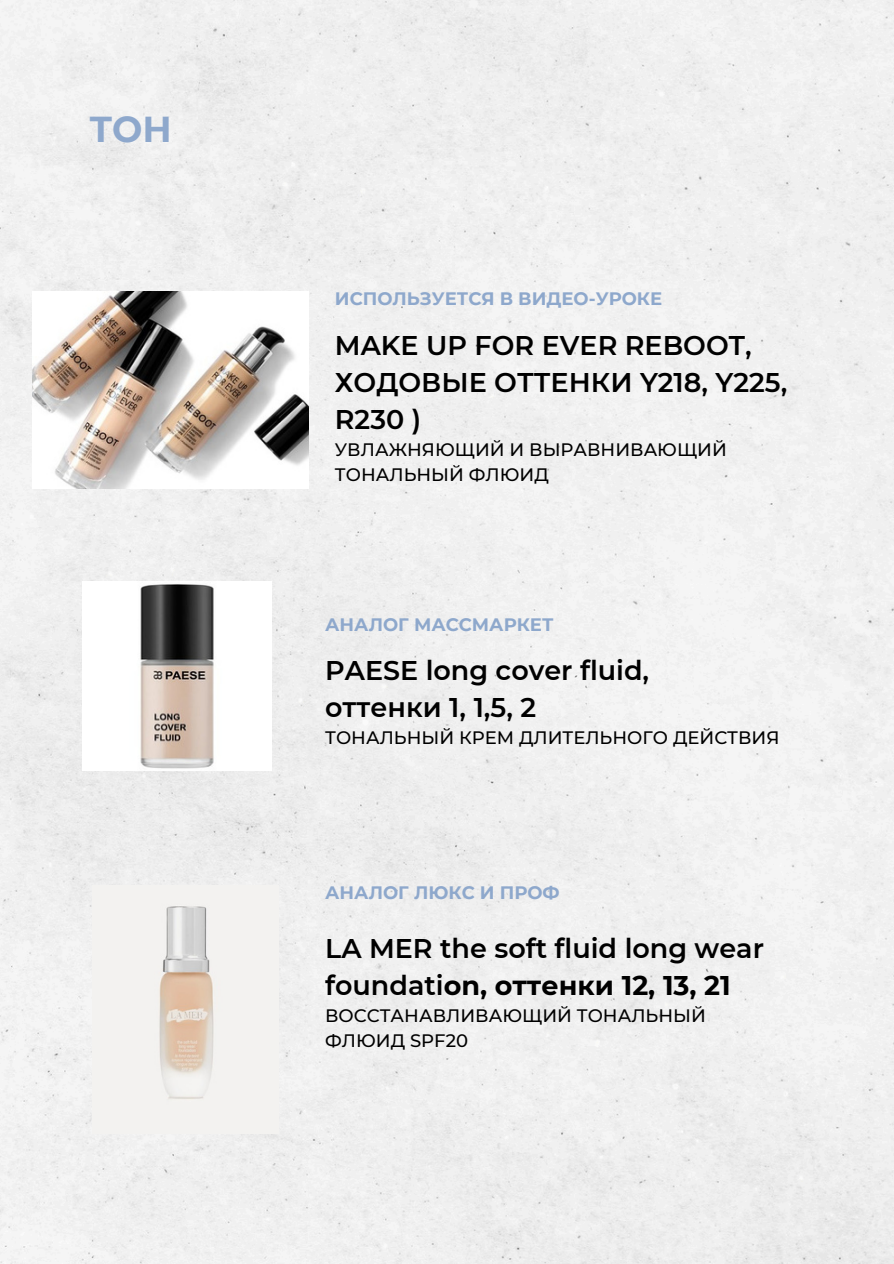
<style>
.page{position:relative;width:894px;height:1264px;background:#fff}
.page>*{position:absolute;margin:0;border:0;box-sizing:border-box;transform-origin:0 0}
.t1{font:700 36px "Montserrat";color:#8ea8cc}
.t2{font:600 27px/37.2px "Montserrat";color:#000}
.t3{font:500 18px/24.8px "Montserrat";color:#000}
.t4{font:700 18px "Montserrat";color:#8ea8cc}
.s1{font-weight:700}
</style>
<div class="page">
<div style="left:0;top:0;width:893px;height:1263px;background:#f0f0f0"></div>
<img style="left:33px;top:292px;width:275px;height:197px">
<img style="left:82px;top:581px;width:189px;height:189px">
<img style="left:92px;top:885px;width:186px;height:248px">
<h2 class="t1" style="left:89px;top:107px;width:84px">ТОН</h2>
<p class="t4" style="left:335px;top:287px;width:329px">ИСПОЛЬЗУЕТСЯ В ВИДЕО-УРОКЕ</p>
<p class="t2" style="left:335px;top:326px;width:454px">MAKE UP FOR EVER REBOOT,<br>ХОДОВЫЕ ОТТЕНКИ Y218, Y225,<br>R230 )</p>
<p class="t3" style="left:335px;top:437px;width:393px">УВЛАЖНЯЮЩИЙ И ВЫРАВНИВАЮЩИЙ<br>ТОНАЛЬНЫЙ ФЛЮИД</p>
<h3 class="t4" style="left:325px;top:614px;width:230px">АНАЛОГ МАССМАРКЕТ</h3>
<p class="t2" style="left:325px;top:651px;width:325px">PAESE long cover fluid, оттенки 1, 1,5, 2</p>
<h3 class="t3" style="left:325px;top:725px;width:456px">ТОНАЛЬНЫЙ КРЕМ ДЛИТЕЛЬНОГО ДЕЙСТВИЯ</h3>
<p class="t4" style="left:325px;top:881px;width:236px">АНАЛОГ ЛЮКС И ПРОФ</p>
<p class="t2" style="left:325px;top:929px;width:440px">LA MER the soft fluid long wear foundati<span class="s1">on, оттенки 12, 13, 21</span></p>
<p class="t3" style="left:325px;top:1003px;width:382px">ВОССТАНАВЛИВАЮЩИЙ ТОНАЛЬНЫЙ<br>ФЛЮИД SPF20</p>
</div>
